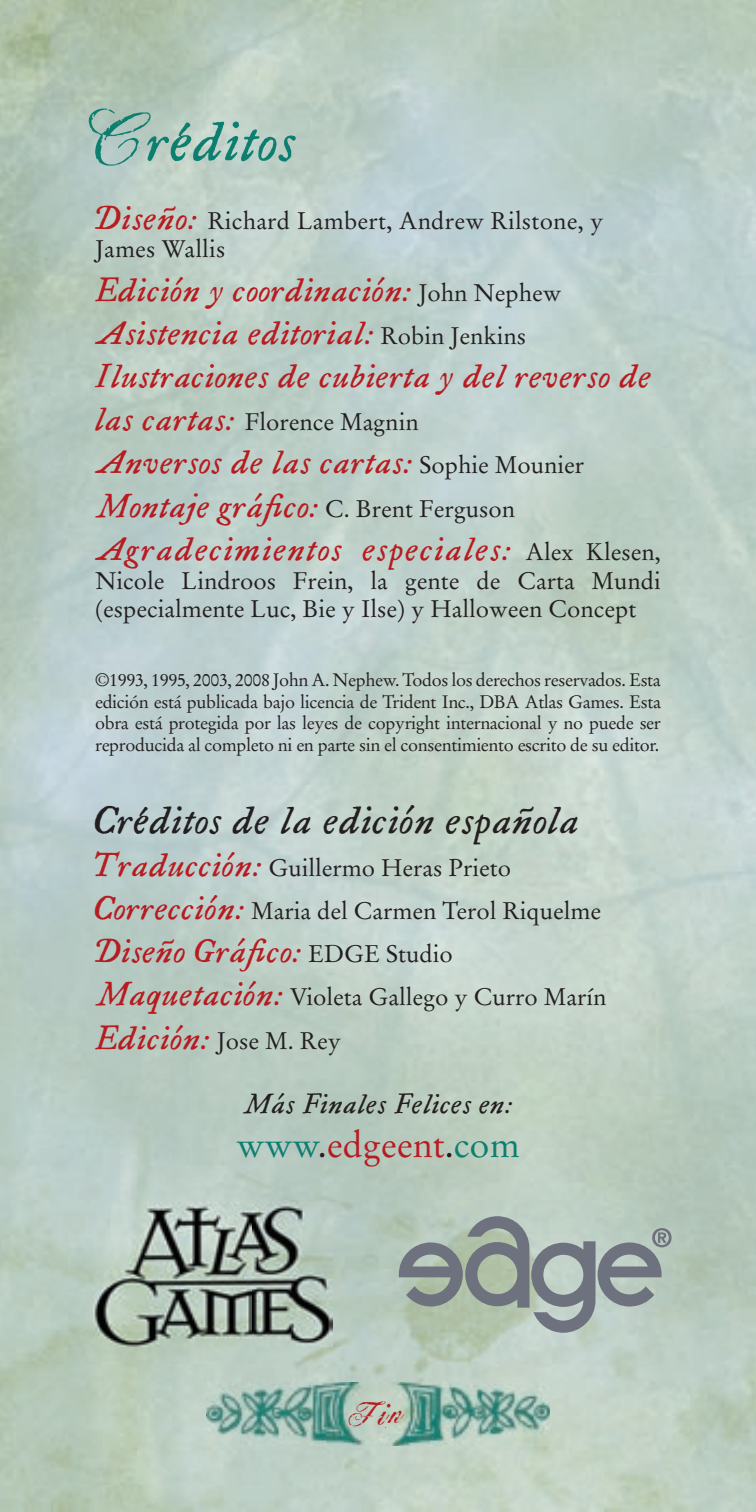
<style>
.page{position:relative;width:756px;height:1512px;background:#fff}
.page>*{position:absolute;margin:0;border:0;box-sizing:border-box;transform-origin:0 0}
.t1{font:italic 60px "FR Fell Type VAL";color:#0c7f71}
.t2{font:italic 42px "FR Fell Type VAL";color:#231f20}
.t3{font:italic 36px/43.2px "FR Fell Type VAL";color:#b61c20}
.t4{font:36px "Stempel Garamond";color:#b61c20}
.t5{font:italic 30px "FR Fell Type VAL";color:#231f20}
.t6{font:30px "Civilian";color:#b61c20}
.t7{font:24px/28.8px "Stempel Garamond";color:#231f20}
.t8{font:18px/21.6px "Stempel Garamond";letter-spacing:-.02em;color:#231f20;text-align:justify}
.s1{font-family:"Civilian";font-style:normal;font-size:72px}
.s2{font-family:"FR Fell Type VAL";font-style:italic;font-size:36px;color:#b61c20}
.s3{font-family:"Stempel Garamond";font-style:normal;font-size:24px;color:#231f20}
.s4{color:#0c7f71}
.s5{color:#231f20}
</style>
<div class="page">
<img style="left:0;top:1295px;width:756px;height:217px">
<img style="left:207px;top:1382px;width:342px;height:64px">
<img style="left:94px;top:1202px;width:238px;height:145px">
<svg style="left:399px;top:1216px;width:273px;height:117px;background:#9faba5"></svg>
<h1 class="t1" style="left:95px;top:104px;width:203px"><span class="s1">C</span>réditos</h1>
<p class="t7" style="left:95px;top:206px;width:510px"><span class="s2">Diseño:</span> Richard Lambert, Andrew Rilstone, y<br>James Wallis</p>
<h3 class="t3" style="left:95px;top:267px;width:559px">Edición y coordinación: <span class="s3">John Nephew<br></span>Asistencia editorial: <span class="s3">Robin Jenkins<br></span>Ilustraciones de cubierta y del reverso de</h3>
<p class="t7" style="left:95px;top:408px;width:325px"><span class="s2">las cartas:</span> Florence Magnin</p>
<h3 class="t3" style="left:95px;top:440px;width:567px">Anversos de las cartas: <span class="s3">Sophie Mounier<br></span>Montaje gráfico: <span class="s3">C. Brent Ferguson<br></span>Agradecimientos especiales: <span class="s3">Alex Klesen,</span></h3>
<p class="t7" style="left:95px;top:566px;width:567px">Nicole Lindroos Frein, la gente de Carta Mundi (especialmente Luc, Bie y Ilse) y Halloween Concept</p>
<p class="t8" style="left:95px;top:669px;width:567px">©1993, 1995, 2003, 2008 John A. Nephew. Todos los derechos reservados. Esta edición está publicada bajo licencia de Trident Inc., DBA Atlas Games. Esta obra está protegida por las leyes de copyright internacional y no puede ser reproducida al completo ni en parte sin el consentimiento escrito de su editor.</p>
<h2 class="t2" style="left:95px;top:793px;width:487px">Créditos de la edición española</h2>
<p class="t7" style="left:95px;top:846px;width:508px;line-height:43.2px"><span class="s2">Traducción:</span> Guillermo Heras Prieto<br><span class="s2">Corrección:</span> Maria del Carmen Terol Riquelme</p>
<h3 class="t3" style="left:95px;top:929px;width:359px">Diseño Gráfico: <span class="s3">EDGE Studio</span></h3>
<p class="t7" style="left:95px;top:976px;width:513px;line-height:43.2px"><span class="s2">Maquetación:</span> Violeta Gallego y Curro Marín<br><span class="s2">Edición:</span> Jose M. Rey</p>
<p class="t5" style="left:243px;top:1085px;width:272px">Más Finales Felices en:</p>
<h3 class="t4" style="left:236px;top:1123px;width:285px"><span class="s4">www</span><span class="s5">.</span>edgeent<span class="s5">.</span><span class="s4">com</span></h3>
<p class="t6" style="left:351px;top:1396px;width:54px">Fin</p>
</div>
